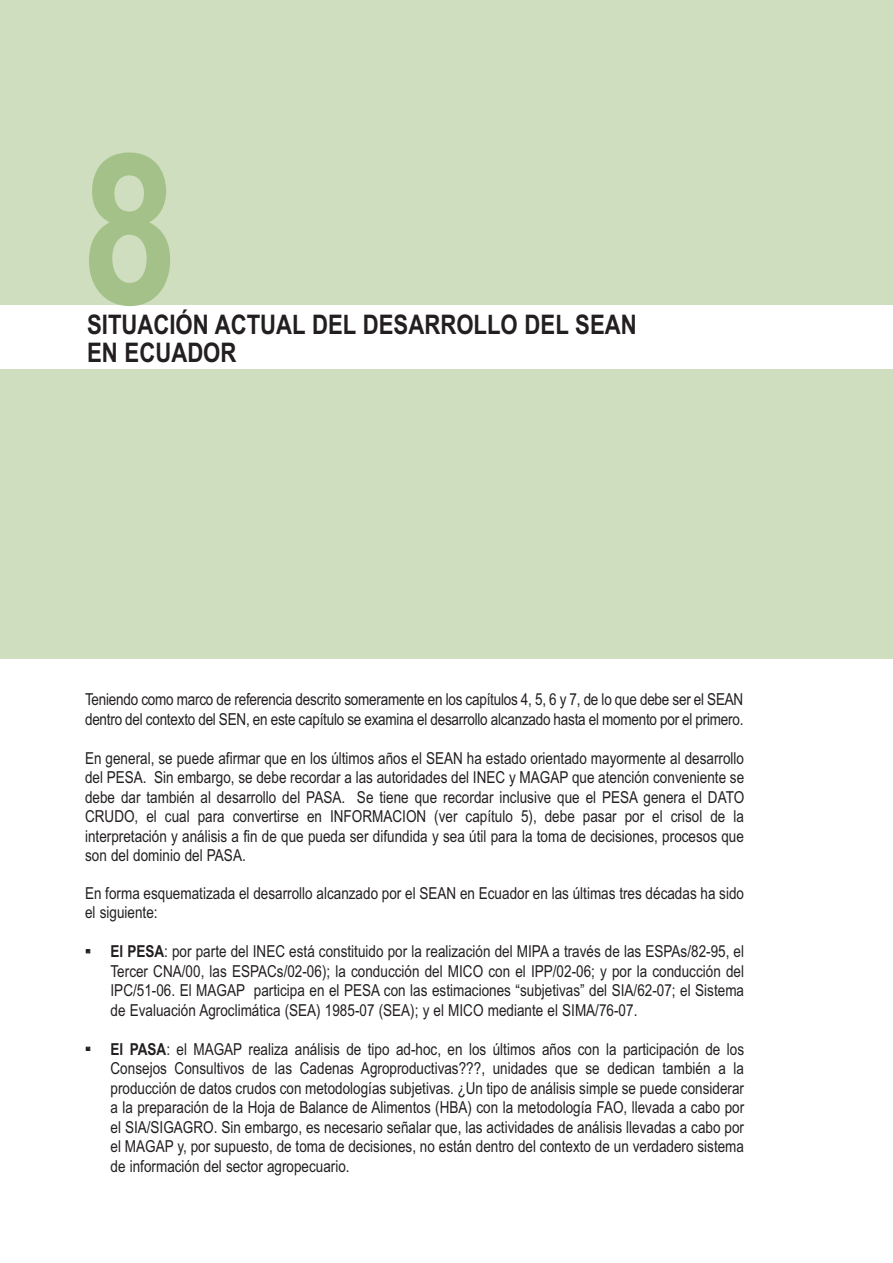
<style>
.page{position:relative;width:893px;height:1263px;background:#fff}
.page>*{position:absolute;margin:0;border:0;box-sizing:border-box;transform-origin:0 0}
.t1{font:700 210px "Arial Narrow";color:#a4c189}
.t2{font:700 27px/28.5px "Arial Narrow";color:#231f20}
.t3{font:16.5px/19.5px "Arial Narrow";color:#231f20;text-align:justify}
.s1{font-family:"Arial";font-weight:900}
.s2{font-weight:700}
</style>
<div class="page">
<div style="left:0;top:0;width:893px;height:658px;background:#cedebf"></div>
<div style="left:0;top:305px;width:893px;height:63px;background:#fff"></div>
<h1 class="t1" style="left:82px;top:108px;width:97px">8</h1>
<h2 class="t2" style="left:87px;top:310px;width:551px">SITUACIÓN ACTUAL DEL DESARROLLO DEL SEAN<br>EN ECUADOR</h2>
<p class="t3" style="left:85px;top:690px;width:660px">Teniendo como marco de referencia descrito someramente en los capítulos 4, 5, 6 y 7, de lo que debe ser el SEAN dentro del contexto del SEN, en este capítulo se examina el desarrollo alcanzado hasta el momento por el primero.</p>
<p class="t3" style="left:85px;top:748px;width:661px">En general, se puede afirmar que en los últimos años el SEAN ha estado orientado mayormente al desarrollo del PESA. Sin embargo, se debe recordar a las autoridades del INEC y MAGAP que atención conveniente se debe dar también al desarrollo del PASA. Se tiene que recordar inclusive que el PESA genera el DATO CRUDO, el cual para convertirse en INFORMACION (ver capítulo 5), debe pasar por el crisol de la interpretación y análisis a fin de que pueda ser difundida y sea útil para la toma de decisiones, procesos que son del dominio del PASA.</p>
<p class="t3" style="left:85px;top:883px;width:661px">En forma esquematizada el desarrollo alcanzado por el SEAN en Ecuador en las últimas tres décadas ha sido el siguiente:</p>
<p class="t3" style="left:111px;top:942px;width:635px;text-indent:-25px"><span class="s1">·</span> <span class="s2">El PESA</span>: por parte del INEC está constituido por la realización del MIPA a través de las ESPAs/82-95, el Tercer CNA/00, las ESPACs/02-06); la conducción del MICO con el IPP/02-06; y por la conducción del IPC/51-06. El MAGAP participa en el PESA con las estimaciones “subjetivas” del SIA/62-07; el Sistema de Evaluación Agroclimática (SEA) 1985-07 (SEA); y el MICO mediante el SIMA/76-07.</p>
<p class="t3" style="left:111px;top:1039px;width:635px;text-indent:-25px"><span class="s1">·</span> <span class="s2">El PASA</span>: el MAGAP realiza análisis de tipo ad-hoc, en los últimos años con la participación de los Consejos Consultivos de las Cadenas Agroproductivas???, unidades que se dedican también a la producción de datos crudos con metodologías subjetivas. ¿Un tipo de análisis simple se puede considerar a la preparación de la Hoja de Balance de Alimentos (HBA) con la metodología FAO, llevada a cabo por el SIA/SIGAGRO. Sin embargo, es necesario señalar que, las actividades de análisis llevadas a cabo por el MAGAP y, por supuesto, de toma de decisiones, no están dentro del contexto de un verdadero sistema de información del sector agropecuario.</p>
</div>
